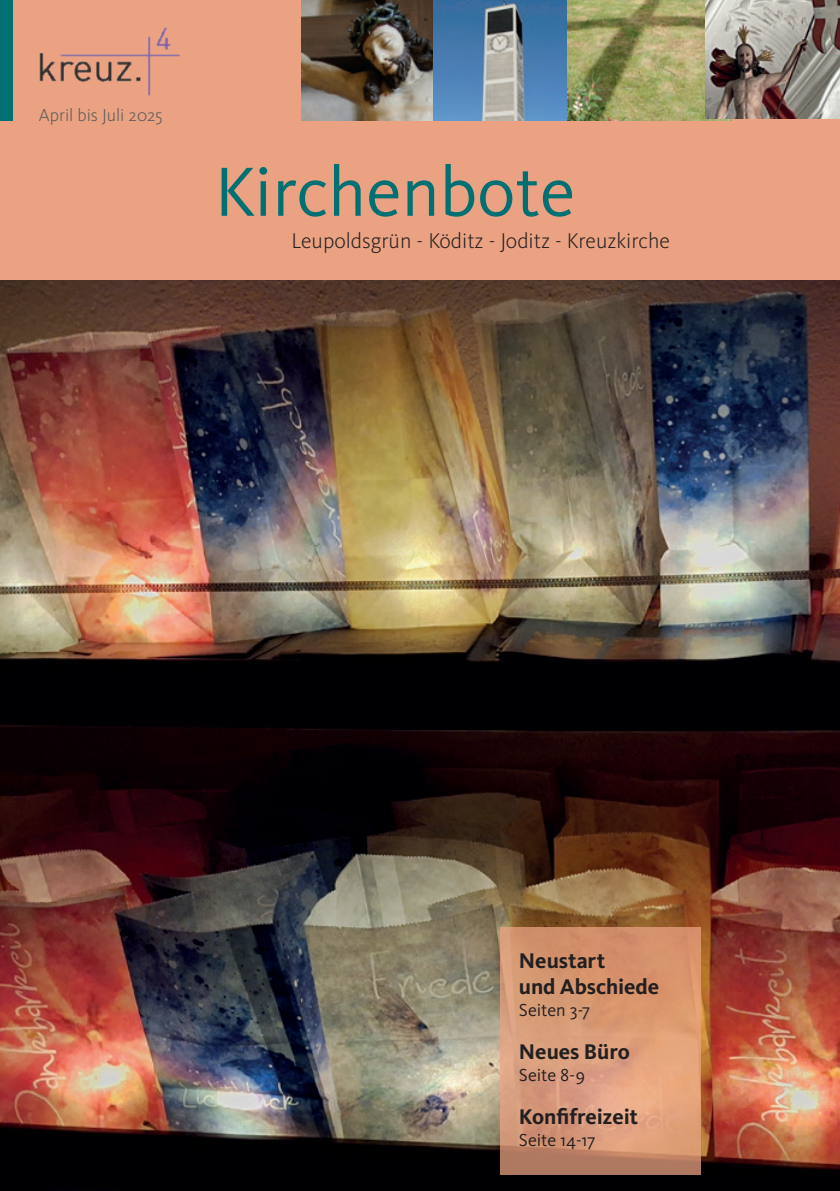
<style>
.page{position:relative;width:840px;height:1191px;background:#fff}
.page>*{position:absolute;margin:0;border:0;box-sizing:border-box;transform-origin:0 0}
.t1{font:72px "Kievit OT";color:#017072}
.t2{font:700 22px/26.4px "Kievit OT";letter-spacing:-.005em;color:#231f20}
.t3{font:300 22px "Kievit OT";color:#231f20}
.t4{font:18px "Kievit OT";letter-spacing:-.005em;color:#231f20}
.t5{font:300 18px "Kievit OT";color:#57585a}
</style>
<div class="page">
<img style="left:0;top:279px;width:839px;height:912px">
<div style="left:0;top:0;width:839px;height:279px;background:#eaa282"></div>
<svg style="left:500px;top:927px;width:200px;height:248px;background:#d69775"></svg>
<img style="left:566px;top:0;width:165px;height:120px">
<img style="left:301px;top:0;width:132px;height:120px">
<img style="left:705px;top:0;width:134px;height:119px">
<img style="left:433px;top:0;width:133px;height:120px">
<div style="left:0;top:0;width:12px;height:121px;background:#017072"></div>
<img style="left:12px;top:0;width:168px;height:110px">
<p class="t5" style="left:39px;top:105px;width:125px">April bis Juli 2025</p>
<h1 class="t1" style="left:214px;top:151px;width:362px">Kirchenbote</h1>
<p class="t3" style="left:291px;top:228px;width:380px">Leupoldsgrün - Köditz - Joditz - Kreuzkirche</p>
<p class="t2" style="left:518px;top:947px;width:142px">Neustart<br>und Abschiede</p>
<p class="t4" style="left:518px;top:1000px;width:73px">Seiten 3-7</p>
<p class="t2" style="left:518px;top:1039px;width:112px">Neues Büro</p>
<p class="t4" style="left:518px;top:1065px;width:68px">Seite 8-9</p>
<p class="t2" style="left:518px;top:1104px;width:121px">Konfifreizeit</p>
<p class="t4" style="left:518px;top:1130px;width:78px">Seite 14-17</p>
</div>
